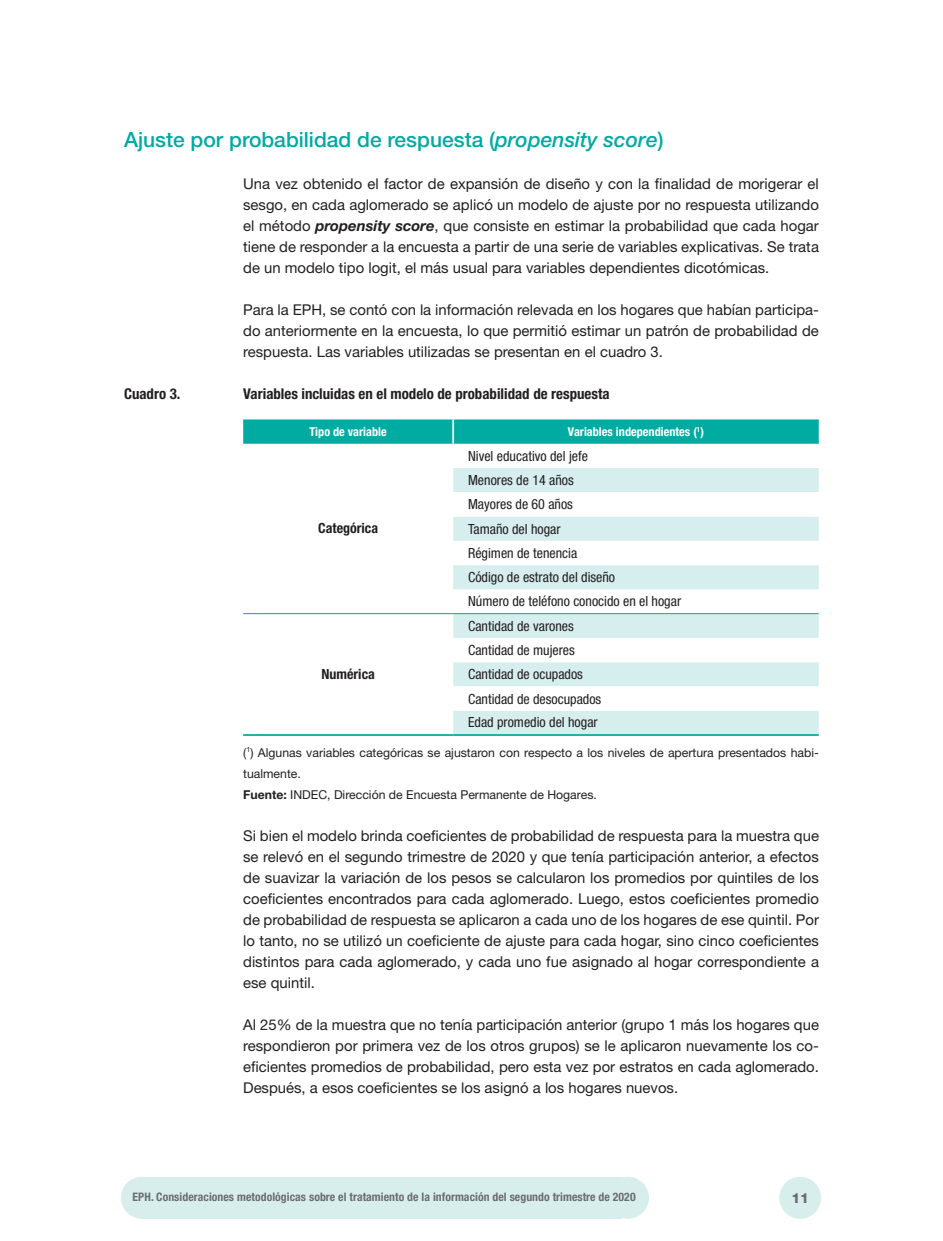
<style>
.page{position:relative;width:943px;height:1241px;background:#fff}
.page>*{position:absolute;margin:0;border:0;box-sizing:border-box;transform-origin:0 0}
.t1{font:500 21px "Helvetica Neue LT Std";color:#00aba2}
.t2{font:14.88px/21px "Helvetica Neue LT Std";color:#231f20;text-align:justify}
.t3{font:700 condensed 14.88px "Helvetica Neue LT Std";color:#231f20}
.t4{font:condensed 14px/24.2px "Helvetica Neue LT Std";color:#231f20}
.t5{font:700 condensed 14px "Helvetica Neue LT Std";color:#231f20}
.t6{font:800 14px "Helvetica Neue LT Std";color:#6c6d70}
.t7{font:12.25px/21px "Helvetica Neue LT Std";color:#231f20}
.t8{font:700 condensed 12.25px "Helvetica Neue LT Std";color:#fff}
.t9{font:700 condensed 11.72px "Helvetica Neue LT Std";letter-spacing:.005em;color:#6c6d70}
.s1{font-style:italic}
.s2{font-weight:700;font-style:italic}
.s3{font-weight:700}
</style>
<div class="page">
<div style="left:779px;top:1176px;width:42px;height:42px;background:#d7eeed;border-radius:50%"></div>
<div style="left:121px;top:1176px;width:42px;height:42px;background:#d7eeed;border-radius:50%"></div>
<div style="left:607px;top:1176px;width:42px;height:42px;background:#d7eeed;border-radius:50%"></div>
<div style="left:142px;top:1176px;width:479px;height:42px;background:#d7eeed"></div>
<div style="left:243px;top:419px;width:575px;height:24px;background:#00aba2"></div>
<div style="left:453px;top:468px;width:365px;height:266px;background:#d7eeef"></div>
<svg style="left:453px;top:492px;width:365px;height:218px"></svg>
<hr style="left:243px;top:613px;width:210px;height:1px;background:#00aba2">
<hr style="left:453px;top:734px;width:365px;height:1px;background:#00aba2">
<hr style="left:243px;top:734px;width:210px;height:1px;background:#00aba2">
<hr style="left:452px;top:419px;width:2px;height:24px;background:#fff">
<hr style="left:453px;top:613px;width:365px;height:1px;background:#00aba2">
<h1 class="t1" style="left:124px;top:127px;width:541px">Ajuste por probabilidad de respuesta (<span class="s1">propensity score</span>)</h1>
<p class="t2" style="left:243px;top:173px;width:577px">Una vez obtenido el factor de expansión de diseño y con la finalidad de morigerar el sesgo, en cada aglomerado se aplicó un modelo de ajuste por no respuesta utilizando el método <span class="s2">propensity score</span>, que consiste en estimar la probabilidad que cada hogar tiene de responder a la encuesta a partir de una serie de variables explicativas. Se trata de un modelo tipo logit, el más usual para variables dependientes dicotómicas.</p>
<p class="t2" style="left:243px;top:299px;width:577px">Para la EPH, se contó con la información relevada en los hogares que habían participa&shy;do anteriormente en la encuesta, lo que permitió estimar un patrón de probabilidad de respuesta. Las variables utilizadas se presentan en el cuadro 3.</p>
<p class="t3" style="left:124px;top:385px;width:58px">Cuadro 3.</p>
<p class="t3" style="left:243px;top:385px;width:368px">Variables incluidas en el modelo de probabilidad de respuesta</p>
<p class="t8" style="left:309px;top:424px;width:79px">Tipo de variable</p>
<p class="t8" style="left:568px;top:424px;width:138px">Variables independientes (<sup>1</sup>)</p>
<p class="t5" style="left:318px;top:520px;width:61px">Categórica</p>
<p class="t4" style="left:468px;top:443px;width:214px">Nivel educativo del jefe<br>Menores de 14 años<br>Mayores de 60 años<br>Tamaño del hogar<br>Régimen de tenencia<br>Código de estrato del diseño<br>Número de teléfono conocido en el hogar</p>
<p class="t4" style="left:468px;top:614px;width:135px">Cantidad de varones<br>Cantidad de mujeres<br>Cantidad de ocupados<br>Cantidad de desocupados<br>Edad promedio del hogar</p>
<p class="t7" style="left:243px;top:741px;width:577px">(<sup>1</sup>) Algunas variables categóricas se ajustaron con respecto a los niveles de apertura presentados habi&shy;tualmente.<br><span class="s3">Fuente:</span> INDEC, Dirección de Encuesta Permanente de Hogares.</p>
<p class="t2" style="left:243px;top:824px;width:577px">Si bien el modelo brinda coeficientes de probabilidad de respuesta para la muestra que se relevó en el segundo trimestre de 2020 y que tenía participación anterior, a efectos de suavizar la variación de los pesos se calcularon los promedios por quintiles de los coeficientes encontrados para cada aglomerado. Luego, estos coeficientes promedio de probabilidad de respuesta se aplicaron a cada uno de los hogares de ese quintil. Por lo tanto, no se utilizó un coeficiente de ajuste para cada hogar, sino cinco coeficientes distintos para cada aglomerado, y cada uno fue asignado al hogar correspondiente a ese quintil.</p>
<p class="t2" style="left:243px;top:1013px;width:577px">Al 25% de la muestra que no tenía participación anterior (grupo 1 más los hogares que respondieron por primera vez de los otros grupos) se le aplicaron nuevamente los co&shy;eficientes promedios de probabilidad, pero esta vez por estratos en cada aglomerado.<br>Después, a esos coeficientes se los asignó a los hogares nuevos.</p>
<p class="t5" style="left:321px;top:665px;width:55px">Numérica</p>
<p class="t9" style="left:133px;top:1189px;width:504px">EPH. Consideraciones metodológicas sobre el tratamiento de la información del segundo trimestre de 2020</p>
<p class="t6" style="left:791px;top:1189px;width:19px">11</p>
</div>
